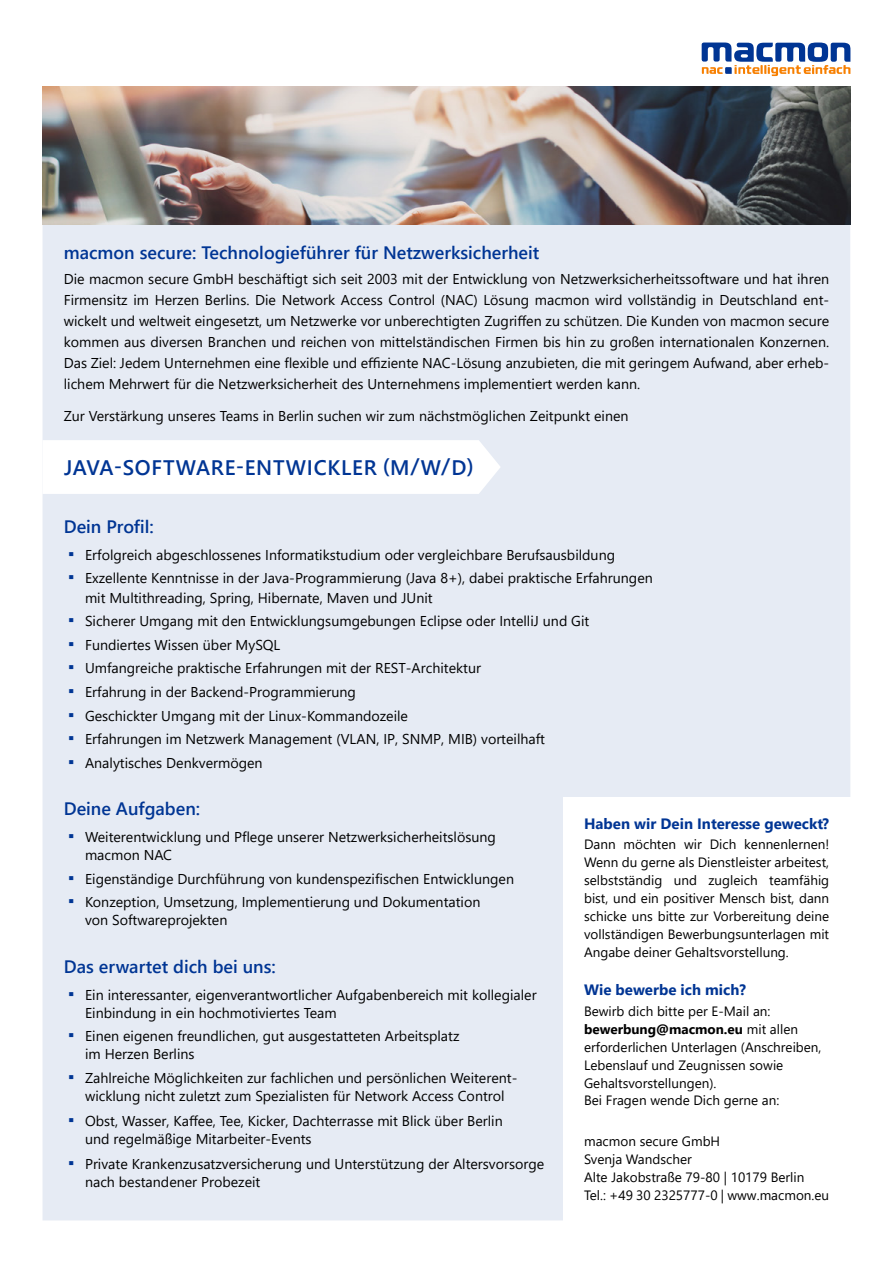
<style>
.page{position:relative;width:893px;height:1263px;background:#fff}
.page>*{position:absolute;margin:0;border:0;box-sizing:border-box;transform-origin:0 0}
.t1{font:600 21px "Segoe UI";letter-spacing:.035em;color:#003594}
.t2{font:600 18px "Segoe UI";color:#003594}
.t3{font:700 15px "Segoe UI";color:#003594}
.t4{font:14.25px/18px "Segoe UI";color:#000}
.t5{font:13.5px/18px "Segoe UI";color:#000}
.s1{font-size:18px;color:#003594}
.s2{font-weight:700}
</style>
<div class="page">
<div style="left:43px;top:92px;width:807px;height:1128px;background:#e6ebf4"></div>
<img style="left:43px;top:87px;width:807px;height:137px">
<svg style="left:702px;top:43px;width:148px;height:33px"></svg>
<div style="left:563px;top:797px;width:287px;height:431px;background:#fff"></div>
<div style="left:43px;top:440px;width:457px;height:54px;background:#fff"></div>
<p class="t2" style="left:64px;top:236px;width:477px">macmon secure: Technologieführer für Netzwerksicherheit</p>
<p class="t4" style="left:64px;top:267px;width:767px;line-height:21px;text-align:justify">Die macmon secure GmbH beschäftigt sich seit 2003 mit der Entwicklung von Netzwerksicherheitssoftware und hat ihren Firmensitz im Herzen Berlins. Die Network Access Control (NAC) Lösung macmon wird vollständig in Deutschland ent&shy;wickelt und weltweit eingesetzt, um Netzwerke vor unberechtigten Zugriffen zu schützen. Die Kunden von macmon secure kommen aus diversen Branchen und reichen von mittelständischen Firmen bis hin zu großen internationalen Konzernen.<br>Das Ziel: Jedem Unternehmen eine flexible und effiziente NAC-Lösung anzubieten, die mit geringem Aufwand, aber erheb&shy;lichem Mehrwert für die Netzwerksicherheit des Unternehmens implementiert werden kann.</p>
<p class="t4" style="left:64px;top:406px;width:566px">Zur Verstärkung unseres Teams in Berlin suchen wir zum nächstmöglichen Zeitpunkt einen</p>
<h1 class="t1" style="left:64px;top:447px;width:411px">JAVA-SOFTWARE-ENTWICKLER (M/W/D)</h1>
<p class="t2" style="left:64px;top:510px;width:92px">Dein Profil:</p>
<p class="t4" style="left:68px;top:544px;width:549px"><span class="s1">▪</span> Erfolgreich abgeschlossenes Informatikstudium oder vergleichbare Berufsausbildung</p>
<p class="t4" style="left:85px;top:567px;width:569px;line-height:19.5px;text-indent:-17px"><span class="s1">▪</span> Exzellente Kenntnisse in der Java-Programmierung (Java 8+), dabei praktische Erfahrungen mit Multithreading, Spring, Hibernate, Maven und JUnit</p>
<p class="t4" style="left:68px;top:611px;width:523px"><span class="s1">▪</span> Sicherer Umgang mit den Entwicklungsumgebungen Eclipse oder IntelliJ und Git</p>
<p class="t4" style="left:68px;top:635px;width:214px"><span class="s1">▪</span> Fundiertes Wissen über MySQL</p>
<p class="t4" style="left:68px;top:658px;width:415px"><span class="s1">▪</span> Umfangreiche praktische Erfahrungen mit der REST-Architektur</p>
<p class="t4" style="left:68px;top:682px;width:289px"><span class="s1">▪</span> Erfahrung in der Backend-Programmierung</p>
<p class="t4" style="left:68px;top:705px;width:342px"><span class="s1">▪</span> Geschickter Umgang mit der Linux-Kommandozeile</p>
<p class="t4" style="left:68px;top:729px;width:479px"><span class="s1">▪</span> Erfahrungen im Netzwerk Management (VLAN, IP, SNMP, MIB) vorteilhaft</p>
<p class="t4" style="left:68px;top:752px;width:196px"><span class="s1">▪</span> Analytisches Denkvermögen</p>
<p class="t2" style="left:64px;top:792px;width:138px">Deine Aufgaben:</p>
<p class="t4" style="left:85px;top:827px;width:412px;text-indent:-17px"><span class="s1">▪</span> Weiterentwicklung und Pflege unserer Netzwerksicherheitslösung macmon NAC</p>
<p class="t4" style="left:68px;top:868px;width:448px"><span class="s1">▪</span> Eigenständige Durchführung von kundenspezifischen Entwicklungen</p>
<p class="t4" style="left:85px;top:892px;width:397px;text-indent:-17px"><span class="s1">▪</span> Konzeption, Umsetzung, Implementierung und Dokumentation von Softwareprojekten</p>
<p class="t2" style="left:64px;top:949px;width:214px">Das erwartet dich bei uns:</p>
<p class="t4" style="left:85px;top:984px;width:453px;text-indent:-17px"><span class="s1">▪</span> Ein interessanter, eigenverantwortlicher Aufgabenbereich mit kollegialer<br>Einbindung in ein hochmotiviertes Team</p>
<p class="t4" style="left:85px;top:1026px;width:376px;text-indent:-17px"><span class="s1">▪</span> Einen eigenen freundlichen, gut ausgestatteten Arbeitsplatz im Herzen Berlins</p>
<p class="t4" style="left:68px;top:1067px;width:451px;text-align:center"><span class="s1">▪</span> Zahlreiche Möglichkeiten zur fachlichen und persönlichen Weiterent&shy;wicklung nicht zuletzt zum Spezialisten für Network Access Control</p>
<p class="t4" style="left:85px;top:1110px;width:419px;text-indent:-17px"><span class="s1">▪</span> Obst, Wasser, Kaffee, Tee, Kicker, Dachterrasse mit Blick über Berlin und regelmäßige Mitarbeiter-Events</p>
<p class="t4" style="left:85px;top:1153px;width:461px;text-indent:-17px"><span class="s1">▪</span> Private Krankenzusatzversicherung und Unterstützung der Altersvorsorge nach bestandener Probezeit</p>
<p class="t3" style="left:584px;top:810px;width:247px">Haben wir Dein Interesse geweckt?</p>
<p class="t5" style="left:584px;top:834px;width:247px;text-align:justify">Dann möchten wir Dich kennenlernen!<br>Wenn du gerne als Dienstleister arbeitest, selbstständig und zugleich teamfähig bist, und ein positiver Mensch bist, dann schicke uns bitte zur Vorbereitung deine vollständigen Bewerbungsunterlagen mit Angabe deiner Gehaltsvorstellung.</p>
<p class="t3" style="left:584px;top:976px;width:163px">Wie bewerbe ich mich?</p>
<p class="t5" style="left:584px;top:1000px;width:239px">Bewirb dich bitte per E-Mail an: <span class="s2">bewerbung@macmon.eu</span> mit allen erforderlichen Unterlagen (Anschreiben,<br>Lebenslauf und Zeugnissen sowie<br>Gehaltsvorstellungen).<br>Bei Fragen wende Dich gerne an:</p>
<p class="t5" style="left:584px;top:1131px;width:247px">macmon secure GmbH<br>Svenja Wandscher<br>Alte Jakobstraße 79-80 | 10179 Berlin<br>Tel.: +49 30 2325777-0 | www.macmon.eu</p>
</div>
